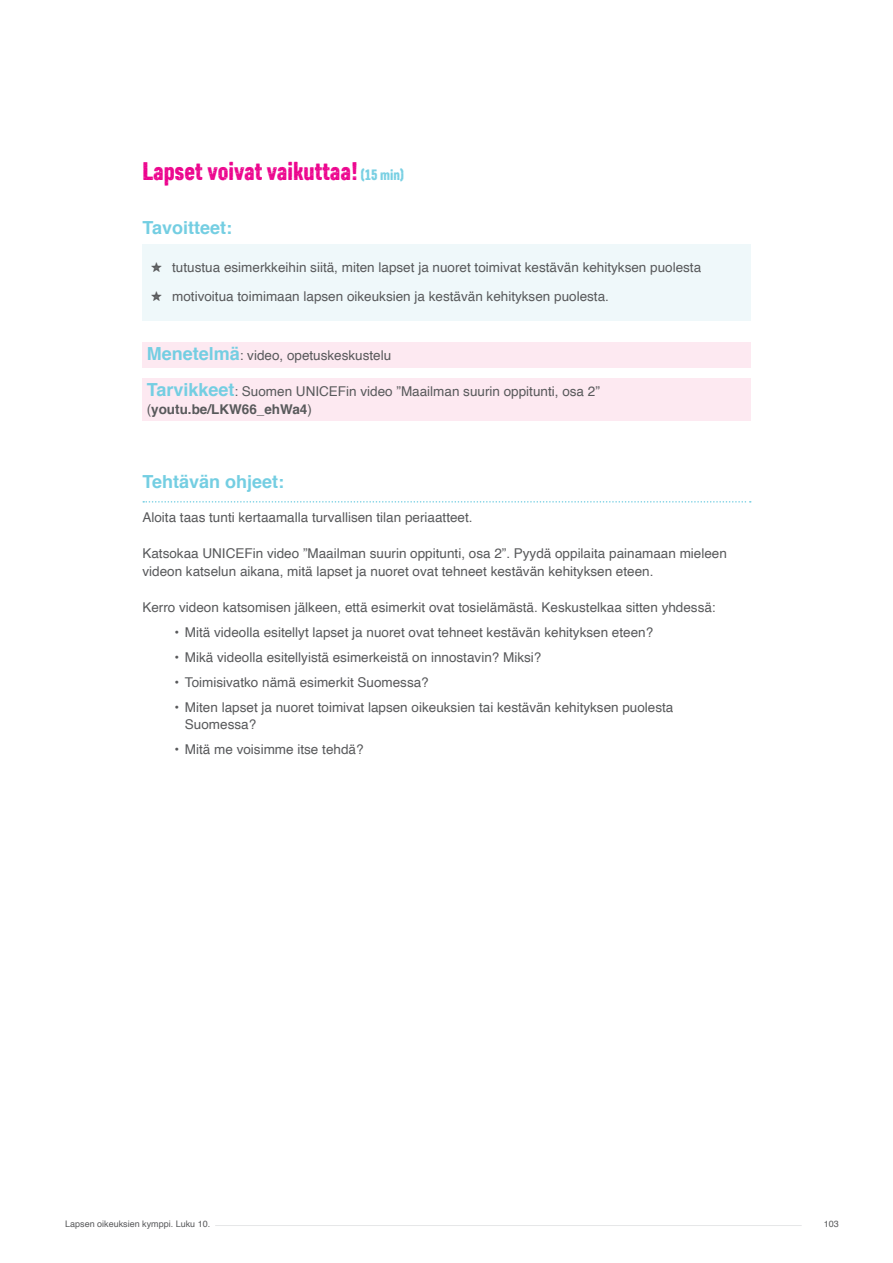
<style>
.page{position:relative;width:893px;height:1263px;background:#fff}
.page>*{position:absolute;margin:0;border:0;box-sizing:border-box;transform-origin:0 0}
.t1{font:25.5px "Core Paint B3";color:#ec008c}
.t2{font:700 18px "Helvetica";color:#74cee2}
.t3{font:13.5px/18px "Helvetica";color:#58595b}
.t4{font:9px "Helvetica";color:#58595b}
.s1{font-size:15px;color:#74cee2}
.s2{font-family:"Veneer Extras"}
.s3{font-weight:700;font-size:18px;color:#74cee2}
.s4{font-weight:700}
</style>
<div class="page">
<div style="left:142px;top:245px;width:608px;height:46px;background:#eff8fa"></div>
<div style="left:142px;top:274px;width:608px;height:46px;background:#eff8fa"></div>
<div style="left:142px;top:342px;width:608px;height:25px;background:#fde9f1"></div>
<div style="left:142px;top:378px;width:608px;height:43px;background:#fde9f1"></div>
<svg style="left:143px;top:501px;width:608px;height:2px"></svg>
<hr style="left:215px;top:1225px;width:587px;height:1px;background:#e6e7e8">
<h1 class="t1" style="left:142px;top:155px;width:263px">Lapset voivat vaikuttaa! <span class="s1">(15 min)</span></h1>
<h2 class="t2" style="left:142px;top:213px;width:91px">Tavoitteet:</h2>
<p class="t3" style="left:151px;top:253px;width:552px;line-height:29.2px"><span class="s2">y</span> tutustua esimerkkeihin siitä, miten lapset ja nuoret toimivat kestävän kehityksen puolesta <span class="s2">y</span> motivoitua toimimaan lapsen oikeuksien ja kestävän kehityksen puolesta.</p>
<p class="t3" style="left:147px;top:347px;width:246px"><span class="s3">Menetelmä</span>: video, opetuskeskustelu</p>
<p class="t3" style="left:147px;top:383px;width:455px"><span class="s3">Tarvikkeet</span>: Suomen UNICEFin video ”Maailman suurin oppitunti, osa 2” (<span class="s4">youtu.be/LKW66_ehWa4</span>)</p>
<h2 class="t2" style="left:142px;top:467px;width:143px">Tehtävän ohjeet:</h2>
<p class="t3" style="left:142px;top:509px;width:332px">Aloita taas tunti kertaamalla turvallisen tilan periaatteet.</p>
<p class="t3" style="left:142px;top:545px;width:586px">Katsokaa UNICEFin video ”Maailman suurin oppitunti, osa 2”. Pyydä oppilaita painamaan mieleen videon katselun aikana, mitä lapset ja nuoret ovat tehneet kestävän kehityksen eteen.</p>
<p class="t3" style="left:142px;top:599px;width:575px">Kerro videon katsomisen jälkeen, että esimerkit ovat tosielämästä. Keskustelkaa sitten yhdessä:</p>
<p class="t3" style="left:174px;top:624px;width:480px">• Mitä videolla esitellyt lapset ja nuoret ovat tehneet kestävän kehityksen eteen?</p>
<p class="t3" style="left:174px;top:649px;width:368px">• Mikä videolla esitellyistä esimerkeistä on innostavin? Miksi?</p>
<p class="t3" style="left:174px;top:674px;width:256px">• Toimisivatko nämä esimerkit Suomessa?</p>
<p class="t3" style="left:185px;top:699px;width:490px;line-height:16.5px;text-indent:-11px">• Miten lapset ja nuoret toimivat lapsen oikeuksien tai kestävän kehityksen puolesta<br>Suomessa?</p>
<p class="t3" style="left:174px;top:740px;width:191px">• Mitä me voisimme itse tehdä?</p>
<p class="t4" style="left:65px;top:1217px;width:147px">Lapsen oikeuksien kymppi. Luku 10.</p>
<p class="t4" style="left:824px;top:1217px;width:17px">103</p>
</div>
